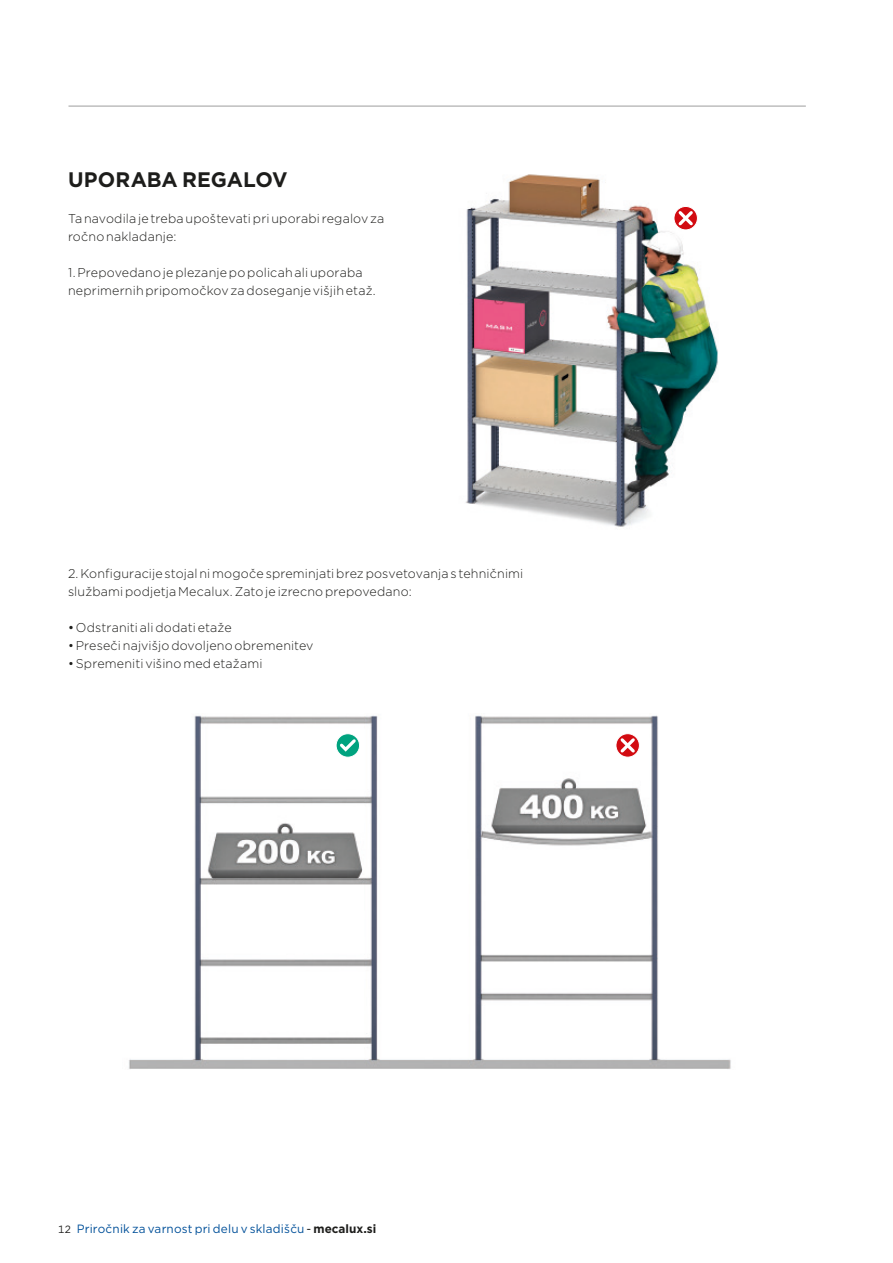
<style>
.page{position:relative;width:893px;height:1263px;background:#fff}
.page>*{position:absolute;margin:0;border:0;box-sizing:border-box;transform-origin:0 0}
.t1{font:700 21px "Gotham";color:#1d1d1b}
.t2{font:300 12.75px/18px "Gotham";letter-spacing:.01em;color:#1d1d1b}
.t3{font:12px "Gotham";letter-spacing:.015em;color:#005099}
.s1{font-weight:400}
.s2{font-size:10.5px;color:#1d1d1b}
.s3{color:#1d1d1b}
.s4{font-weight:700;color:#1d1d1b}
</style>
<div class="page">
<hr style="left:68px;top:106px;width:738px;height:1px;background:#9d9d9d">
<img style="left:465px;top:174px;width:253px;height:353px">
<img style="left:129px;top:715px;width:602px;height:354px">
<div style="left:616px;top:734px;width:23px;height:23px;background:#fae7e7;border-radius:50%"></div>
<div style="left:616px;top:733px;width:24px;height:24px;border:1px solid #fff;border-radius:50%"></div>
<svg style="left:618px;top:735px;width:20px;height:20px"></svg>
<div style="left:674px;top:206px;width:23px;height:24px;background:#fdf8f8;border-radius:50%"></div>
<div style="left:674px;top:206px;width:24px;height:24px;border:1px solid #fff;border-radius:50%"></div>
<svg style="left:676px;top:208px;width:20px;height:20px"></svg>
<svg style="left:336px;top:734px;width:24px;height:23px"></svg>
<div style="left:336px;top:733px;width:24px;height:24px;border:1px solid #fff;border-radius:50%"></div>
<svg style="left:337px;top:736px;width:22px;height:18px"></svg>
<h1 class="t1" style="left:68px;top:166px;width:221px">UPORABA REGALOV</h1>
<p class="t2" style="left:68px;top:209px;width:318px">Ta navodila je treba upoštevati pri uporabi regalov za ročno nakladanje:</p>
<p class="t2" style="left:68px;top:263px;width:309px">1. Prepovedano je plezanje po policah ali uporaba neprimernih pripomočkov za doseganje višjih etaž.</p>
<p class="t2" style="left:68px;top:564px;width:457px">2. Konfiguracije stojal ni mogoče spreminjati brez posvetovanja s tehničnimi službami podjetja Mecalux. Zato je izrecno prepovedano:</p>
<p class="t2" style="left:68px;top:618px;width:165px"><span class="s1">•</span> Odstraniti ali dodati etaže</p>
<p class="t2" style="left:68px;top:636px;width:247px">• Preseči najvišjo dovoljeno obremenitev</p>
<p class="t2" style="left:68px;top:654px;width:196px">• Spremeniti višino med etažami</p>
<p class="t3" style="left:58px;top:1221px;width:320px"><span class="s2">12</span> Priročnik za varnost pri delu v skladišču <span class="s3">-</span> <span class="s4">mecalux.si</span></p>
</div>
